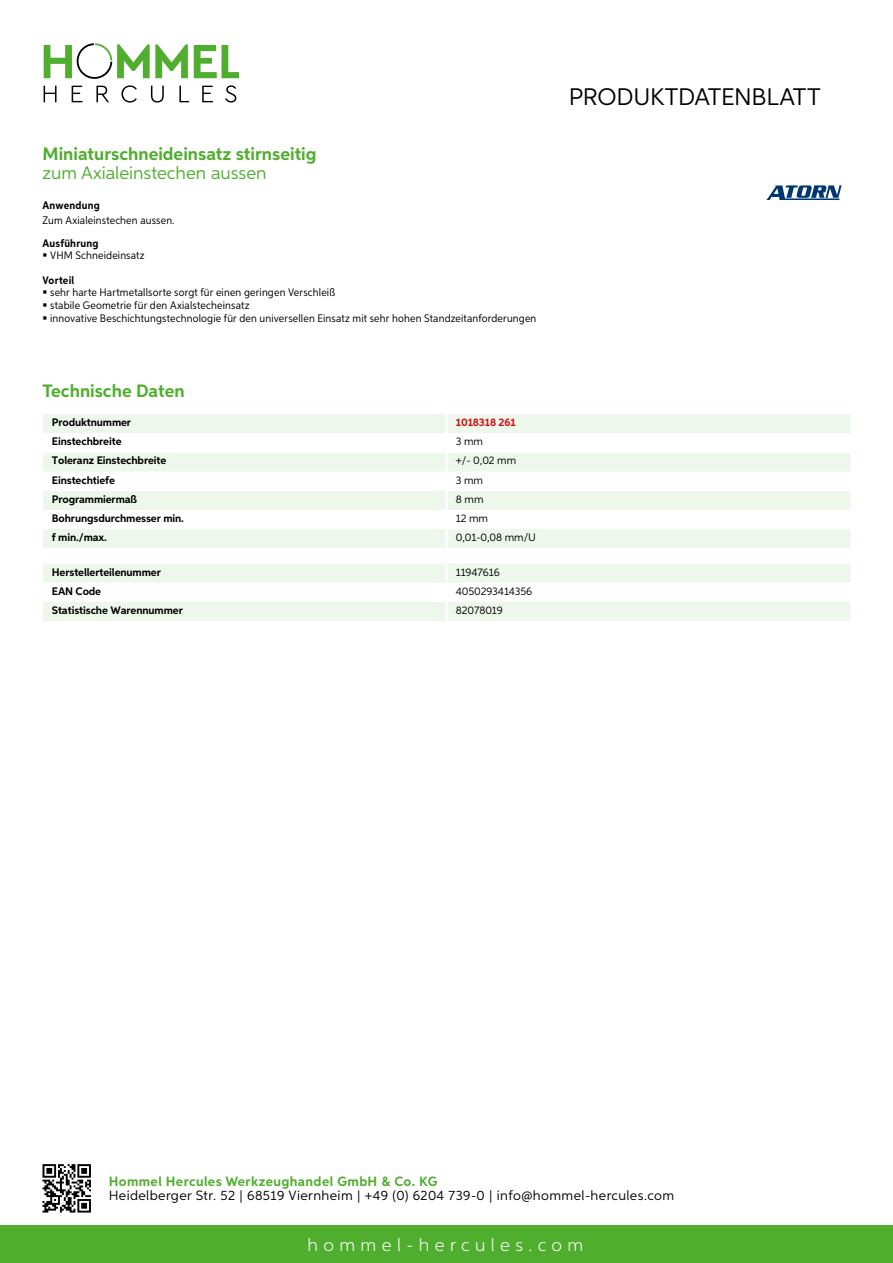
<style>
.page{position:relative;width:893px;height:1263px;background:#fff}
.page>*{position:absolute;margin:0;border:0;box-sizing:border-box;transform-origin:0 0}
.t1{font:24px "Aspira";letter-spacing:-.01em;color:#000}
.t2{font:700 18px "Aspira";color:#50ae2f}
.t3{font:18px "Aspira";color:#50ae2f}
.t4{font:300 18px "Aspira";letter-spacing:.3em;color:#fff}
.t5{font:13.5px "Aspira";letter-spacing:.03em;color:#000}
.t6{font:700 13.5px "Aspira";letter-spacing:.03em;color:#50ae2f}
.t7{font:10.95px/12.8px "Aspira Nar";letter-spacing:.015em;color:#000}
.t8{font:700 10.95px "Aspira";letter-spacing:-.01em;color:#000}
.t9{font:10.95px "Aspira";letter-spacing:-.01em;color:#000}
.t10{font:700 10.95px "Aspira Nar";letter-spacing:.02em;color:#000}
.t11{font:700 10.95px "Aspira";letter-spacing:-.01em;color:#cd1013}
</style>
<div class="page">
<div style="left:0;top:1226px;width:893px;height:37px;background:#50ae2f"></div>
<svg style="left:43px;top:1164px;width:48px;height:48px"></svg>
<svg style="left:194px;top:45px;width:45px;height:33px"></svg>
<svg style="left:44px;top:43px;width:144px;height:36px"></svg>
<svg style="left:44px;top:86px;width:13px;height:16px"></svg>
<svg style="left:72px;top:86px;width:10px;height:16px"></svg>
<svg style="left:96px;top:86px;width:13px;height:16px"></svg>
<svg style="left:121px;top:85px;width:16px;height:18px"></svg>
<svg style="left:151px;top:86px;width:13px;height:17px"></svg>
<svg style="left:179px;top:86px;width:10px;height:16px"></svg>
<svg style="left:202px;top:86px;width:11px;height:16px"></svg>
<svg style="left:225px;top:85px;width:11px;height:18px"></svg>
<div style="left:43px;top:414px;width:807px;height:134px;background:#eef7eb"></div>
<svg style="left:43px;top:433px;width:807px;height:96px"></svg>
<hr style="left:445px;top:414px;width:3px;height:19px;background:#fff">
<hr style="left:445px;top:433px;width:3px;height:19px;background:#fff">
<hr style="left:445px;top:452px;width:3px;height:20px;background:#fff">
<hr style="left:445px;top:472px;width:3px;height:19px;background:#fff">
<hr style="left:445px;top:491px;width:3px;height:19px;background:#fff">
<hr style="left:445px;top:510px;width:3px;height:19px;background:#fff">
<hr style="left:445px;top:529px;width:3px;height:19px;background:#fff">
<svg style="left:43px;top:564px;width:807px;height:57px"></svg>
<hr style="left:445px;top:602px;width:3px;height:19px;background:#fff">
<svg style="left:766px;top:185px;width:76px;height:15px"></svg>
<h2 class="t2" style="left:43px;top:142px;width:276px">Miniaturschneideinsatz stirnseitig</h2>
<h2 class="t3" style="left:43px;top:162px;width:226px">zum Axialeinstechen aussen</h2>
<p class="t10" style="left:43px;top:199px;width:59px">Anwendung</p>
<p class="t7" style="left:43px;top:214px;width:134px">Zum Axialeinstechen aussen.</p>
<p class="t10" style="left:43px;top:236px;width:58px">Ausführung</p>
<p class="t7" style="left:50px;top:249px;width:96px">VHM Schneideinsatz</p>
<p class="t10" style="left:43px;top:273px;width:33px">Vorteil</p>
<p class="t7" style="left:50px;top:286px;width:488px">sehr harte Hartmetallsorte sorgt für einen geringen Verschleiß<br>stabile Geometrie für den Axialstecheinsatz<br>innovative Beschichtungstechnologie für den universellen Einsatz mit sehr hohen Standzeitanforderungen</p>
<h2 class="t2" style="left:43px;top:380px;width:144px">Technische Daten</h2>
<p class="t8" style="left:52px;top:416px;width:81px">Produktnummer</p>
<p class="t11" style="left:456px;top:416px;width:62px">1018318 261</p>
<p class="t8" style="left:52px;top:435px;width:71px">Einstechbreite</p>
<p class="t9" style="left:456px;top:435px;width:29px">3 mm</p>
<p class="t8" style="left:52px;top:454px;width:116px">Toleranz Einstechbreite</p>
<p class="t9" style="left:456px;top:454px;width:62px">+/- 0,02 mm</p>
<p class="t8" style="left:52px;top:473px;width:65px">Einstechtiefe</p>
<p class="t9" style="left:456px;top:473px;width:29px">3 mm</p>
<p class="t8" style="left:52px;top:492px;width:87px">Programmiermaß</p>
<p class="t9" style="left:456px;top:492px;width:29px">8 mm</p>
<p class="t8" style="left:52px;top:511px;width:134px">Bohrungsdurchmesser min.</p>
<p class="t9" style="left:456px;top:511px;width:34px">12 mm</p>
<p class="t8" style="left:52px;top:530px;width:57px">f min./max.</p>
<p class="t9" style="left:456px;top:530px;width:80px">0,01-0,08 mm/U</p>
<p class="t8" style="left:52px;top:565px;width:111px">Herstellerteilenummer</p>
<p class="t9" style="left:456px;top:565px;width:45px">11947616</p>
<p class="t8" style="left:52px;top:584px;width:51px">EAN Code</p>
<p class="t9" style="left:456px;top:584px;width:78px">4050293414356</p>
<p class="t8" style="left:52px;top:603px;width:132px">Statistische Warennummer</p>
<p class="t9" style="left:456px;top:603px;width:48px">82078019</p>
<h1 class="t1" style="left:569px;top:82px;width:253px">Produktdatenblatt</h1>
<p class="t6" style="left:109px;top:1172px;width:330px">Hommel Hercules Werkzeughandel GmbH &amp; Co. KG</p>
<p class="t5" style="left:109px;top:1187px;width:567px">Heidelberger Str. 52 | 68519 Viernheim | +49 (0) 6204 739-0 | info@hommel-hercules.com</p>
<h2 class="t4" style="left:307px;top:1234px;width:277px">hommel-hercules.com</h2>
</div>
